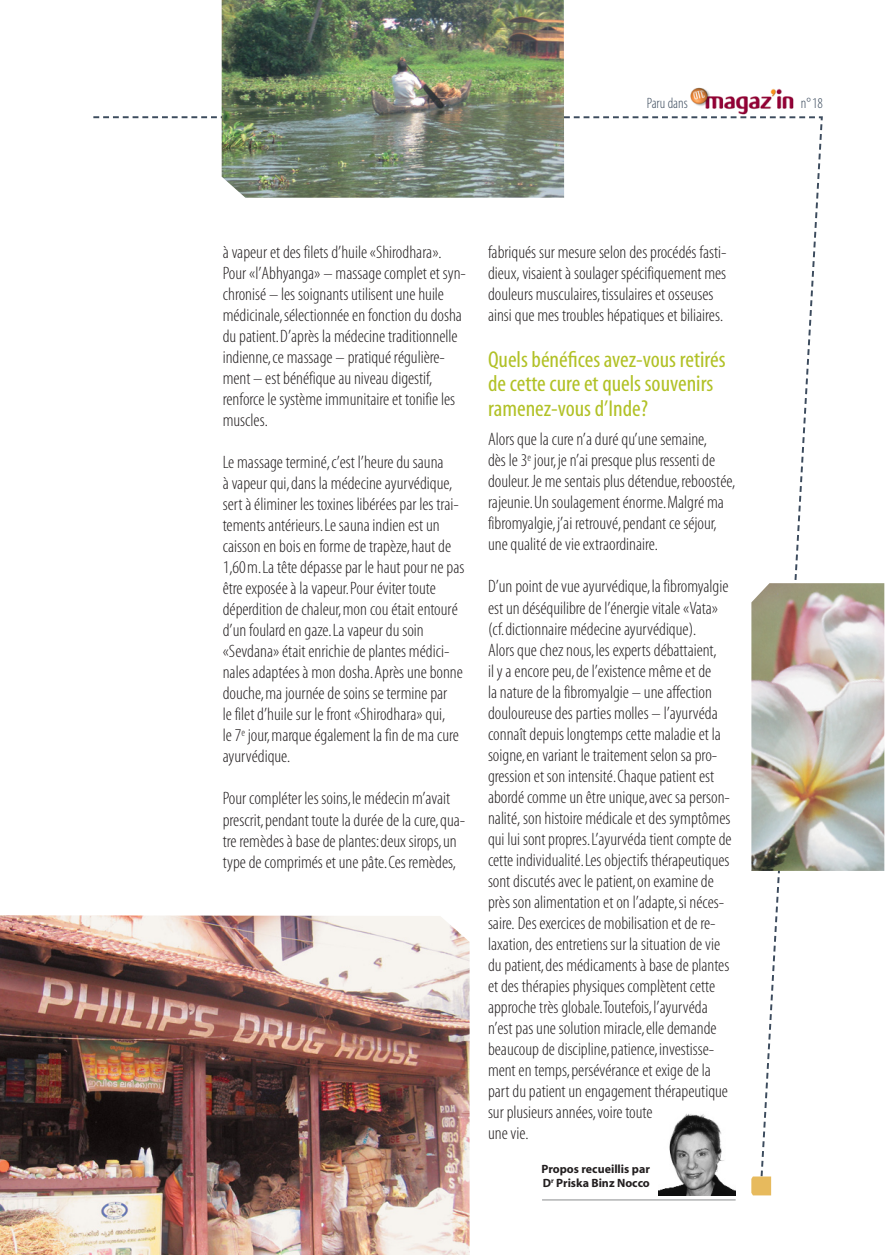
<style>
.page{position:relative;width:885px;height:1255px;background:#fff}
.page>*{position:absolute;margin:0;border:0;box-sizing:border-box;transform-origin:0 0}
.t1{font:22.95px/24.6px "Myriad MM 400 300";color:#b1c126}
.t2{font:18px/21px "Myriad MM 215 300";color:#231f20}
.t3{font:15px "Myriad MM 215 300";color:#3c4b5d}
.t4{font:700 12px/13.5px "Myriad";color:#231f20}
</style>
<div class="page">
<img style="left:690px;top:87px;width:104px;height:28px">
<svg style="left:751px;top:1176px;width:20px;height:19px"></svg>
<img style="left:0;top:915px;width:469px;height:339px">
<img style="left:659px;top:1114px;width:76px;height:81px">
<img style="left:222px;top:0;width:342px;height:198px">
<img style="left:751px;top:583px;width:133px;height:287px">
<hr style="left:542px;top:1199px;width:193px;height:1px;background:#8a8c8e">
<p class="t3" style="left:646px;top:98px;width:42px">Paru dans</p>
<p class="t3" style="left:800px;top:98px;width:24px">n°18</p>
<p class="t2" style="left:223px;top:243px;width:245px">à vapeur et des filets d’huile «Shirodhara».<br>Pour «l’Abhyanga» – massage complet et syn&shy;chronisé – les soignants utilisent une huile médicinale, sélectionnée en fonction du dosha du patient. D’après la médecine traditionnelle indienne, ce massage – pratiqué régulière&shy;ment – est bénéfique au niveau digestif, renforce le système immunitaire et tonifie les muscles.</p>
<p class="t2" style="left:223px;top:453px;width:243px">Le massage terminé, c’est l’heure du sauna<br>à vapeur qui, dans la médecine ayurvédique, sert à éliminer les toxines libérées par les trai&shy;tements antérieurs. Le sauna indien est un caisson en bois en forme de trapèze, haut de 1,60m. La tête dépasse par le haut pour ne pas être exposée à la vapeur. Pour éviter toute déperdition de chaleur, mon cou était entouré d’un foulard en gaze. La vapeur du soin «Sevdana» était enrichie de plantes médici&shy;nales adaptées à mon dosha. Après une bonne douche, ma journée de soins se termine par<br>le filet d’huile sur le front «Shirodhara» qui,<br>le 7<sup>e</sup> jour, marque également la fin de ma cure ayurvédique.</p>
<p class="t2" style="left:223px;top:789px;width:244px">Pour compléter les soins, le médecin m’avait prescrit, pendant toute la durée de la cure, qua&shy;tre remèdes à base de plantes: deux sirops, un type de comprimés et une pâte. Ces remèdes,</p>
<p class="t2" style="left:488px;top:243px;width:240px">fabriqués sur mesure selon des procédés fasti&shy;dieux, visaient à soulager spécifiquement mes douleurs musculaires, tissulaires et osseuses ainsi que mes troubles hépatiques et biliaires.</p>
<p class="t1" style="left:488px;top:349px;width:239px">Quels bénéfices avez-vous retirés de cette cure et quels souvenirs ramenez-vous d’Inde?</p>
<p class="t2" style="left:488px;top:430px;width:249px">Alors que la cure n’a duré qu’une semaine,<br>dès le 3<sup>e</sup> jour, je n’ai presque plus ressenti de douleur. Je me sentais plus détendue, reboostée, rajeunie. Un soulagement énorme. Malgré ma fibromyalgie, j’ai retrouvé, pendant ce séjour, une qualité de vie extraordinaire.</p>
<p class="t2" style="left:488px;top:577px;width:245px">D’un point de vue ayurvédique, la fibromyalgie est un déséquilibre de l’énergie vitale «Vata» (cf. dictionnaire médecine ayurvédique).<br>Alors que chez nous, les experts débattaient,<br>il y a encore peu, de l’existence même et de<br>la nature de la fibromyalgie – une affection douloureuse des parties molles – l’ayurvéda connaît depuis longtemps cette maladie et la soigne, en variant le traitement selon sa pro&shy;gression et son intensité. Chaque patient est abordé comme un être unique, avec sa person&shy;nalité, son histoire médicale et des symptômes qui lui sont propres. L’ayurvéda tient compte de cette individualité. Les objectifs thérapeutiques sont discutés avec le patient, on examine de près son alimentation et on l’adapte, si néces&shy;saire. Des exercices de mobilisation et de re - laxation, des entretiens sur la situation de vie du patient, des médicaments à base de plantes et des thérapies physiques complètent cette approche très globale.Toutefois, l’ayurvéda n’est pas une solution miracle, elle demande beaucoup de discipline, patience, investisse&shy;ment en temps, persévérance et exige de la part du patient un engagement thérapeutique sur plusieurs années, voire toute<br>une vie.</p>
<p class="t4" style="left:541px;top:1163px;width:110px">Propos recueillis par<br>D<sup>r</sup> Priska Binz Nocco</p>
</div>
